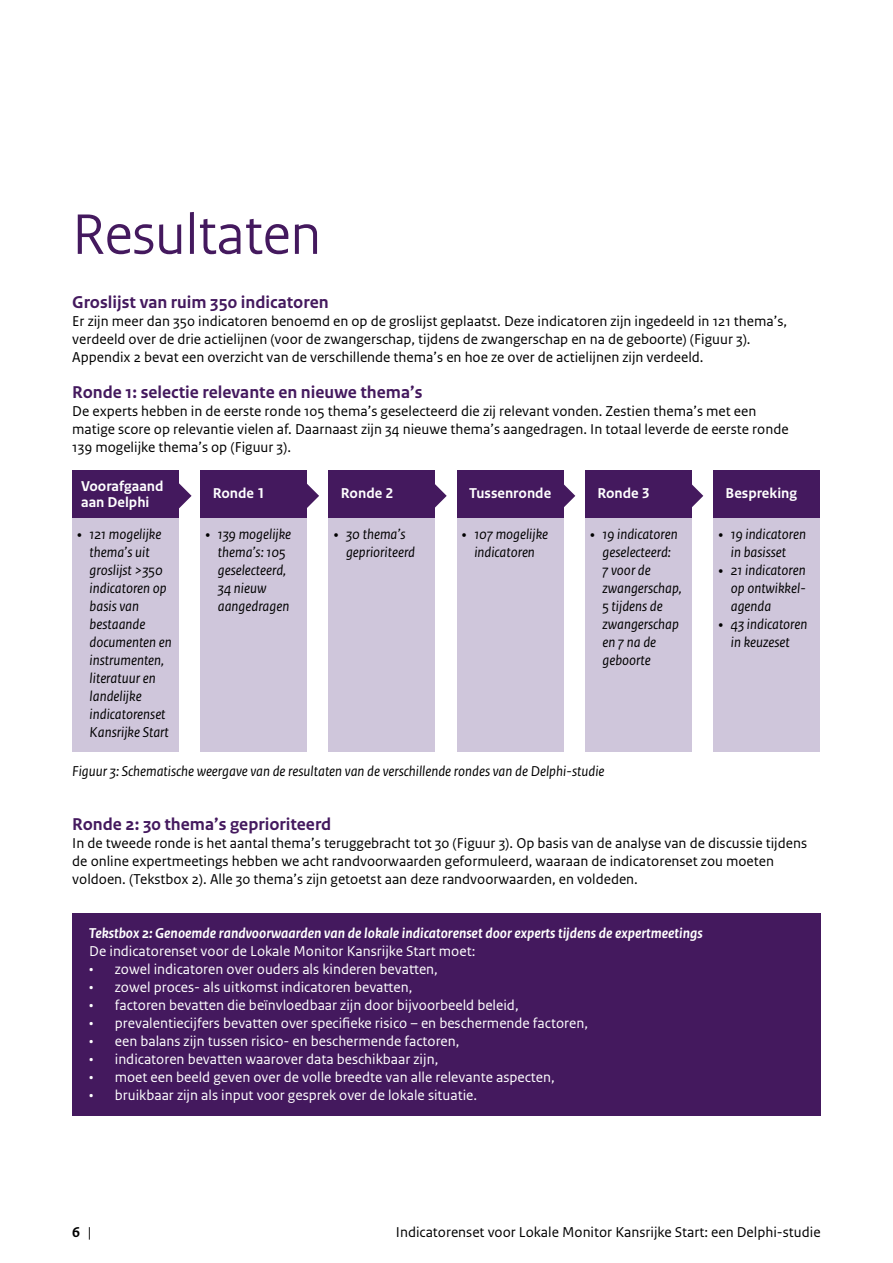
<style>
.page{position:relative;width:893px;height:1263px;background:#fff}
.page>*{position:absolute;margin:0;border:0;box-sizing:border-box;transform-origin:0 0}
._03_RIVM_Hoofdstukko{font:60px "Rijksoverheid Sans Heading";color:#44195e}
._06_RIVM_Alineakop{font:700 18px "Rijksoverheid Sans Text";color:#44195e}
._10_RIVM_Broodtekst{font:15px/18px "Rijksoverheid Sans Text";color:#000}
._14_RIVM_Fotobijschr{font:italic 15px/18px "Rijksoverheid Sans Text";color:#000}
.Broodtekst_gearceerd{font:15px "Rijksoverheid Sans Text";color:#fff}
.Kop_gearceerd{font:italic 700 15px "Rijksoverheid Sans Text";color:#fff}
._32_RIVM_Tabel_Brood{font:700 15px/16.5px "Rijksoverheid Sans Text";color:#fff}
.t1{font:700 15px "Rijksoverheid Sans Text";color:#000}
.s1{font-family:"Rijksoverheid Serif";font-style:normal}
.s2{font-weight:400}
</style>
<div class="page">
<div style="left:72px;top:913px;width:749px;height:40px;background:#44195e"></div>
<div style="left:72px;top:949px;width:749px;height:40px;background:#44195e"></div>
<div style="left:72px;top:985px;width:749px;height:40px;background:#44195e"></div>
<div style="left:72px;top:1021px;width:749px;height:40px;background:#44195e"></div>
<div style="left:72px;top:1057px;width:749px;height:40px;background:#44195e"></div>
<div style="left:72px;top:1075px;width:749px;height:40px;background:#44195e"></div>
<div style="left:72px;top:518px;width:106px;height:233px;background:#cfc6db"></div>
<div style="left:201px;top:470px;width:106px;height:48px;background:#44195e"></div>
<div style="left:201px;top:518px;width:106px;height:233px;background:#cfc6db"></div>
<div style="left:329px;top:470px;width:106px;height:48px;background:#44195e"></div>
<div style="left:329px;top:518px;width:106px;height:233px;background:#cfc6db"></div>
<div style="left:457px;top:470px;width:106px;height:48px;background:#44195e"></div>
<div style="left:457px;top:518px;width:106px;height:233px;background:#cfc6db"></div>
<div style="left:585px;top:470px;width:106px;height:48px;background:#44195e"></div>
<div style="left:585px;top:518px;width:106px;height:233px;background:#cfc6db"></div>
<div style="left:713px;top:470px;width:107px;height:48px;background:#44195e"></div>
<div style="left:713px;top:518px;width:107px;height:233px;background:#cfc6db"></div>
<div style="left:72px;top:470px;width:106px;height:48px;background:#44195e"></div>
<svg style="left:179px;top:483px;width:13px;height:26px"></svg>
<svg style="left:307px;top:484px;width:12px;height:24px"></svg>
<svg style="left:435px;top:484px;width:12px;height:24px"></svg>
<svg style="left:563px;top:483px;width:12px;height:26px"></svg>
<svg style="left:691px;top:483px;width:12px;height:26px"></svg>
<p class="_03_RIVM_Hoofdstukko" style="left:72px;top:200px;width:250px">Resultaten</p>
<h4 class="_06_RIVM_Alineakop" style="left:72px;top:292px;width:258px">Groslijst van ruim 350 indicatoren</h4>
<p class="_10_RIVM_Broodtekst" style="left:72px;top:312px;width:716px">Er zijn meer dan 350 indicatoren benoemd en op de groslijst geplaatst. Deze indicatoren zijn ingedeeld in 121 thema’s, verdeeld over de drie actielijnen (voor de zwangerschap, tijdens de zwangerschap en na de geboorte) (Figuur 3).<br>Appendix 2 bevat een overzicht van de verschillende thema’s en hoe ze over de actielijnen zijn verdeeld.</p>
<h4 class="_06_RIVM_Alineakop" style="left:72px;top:382px;width:352px">Ronde 1: selectie relevante en nieuwe thema’s</h4>
<p class="_10_RIVM_Broodtekst" style="left:72px;top:402px;width:718px">De experts hebben in de eerste ronde 105 thema’s geselecteerd die zij relevant vonden. Zestien thema’s met een matige score op relevantie vielen af. Daarnaast zijn 34 nieuwe thema’s aangedragen. In totaal leverde de eerste ronde<br>139 mogelijke thema’s op (Figuur 3).</p>
<h4 class="_32_RIVM_Tabel_Brood" style="left:81px;top:478px;width:84px">Voorafgaand aan Delphi</h4>
<h4 class="_32_RIVM_Tabel_Brood" style="left:213px;top:485px;width:54px">Ronde 1</h4>
<p class="_32_RIVM_Tabel_Brood" style="left:341px;top:485px;width:54px">Ronde 2</p>
<p class="_32_RIVM_Tabel_Brood" style="left:469px;top:485px;width:84px">Tussenronde</p>
<p class="_32_RIVM_Tabel_Brood" style="left:597px;top:485px;width:54px">Ronde 3</p>
<p class="_32_RIVM_Tabel_Brood" style="left:726px;top:485px;width:73px">Bespreking</p>
<p class="_14_RIVM_Fotobijschr" style="left:90px;top:525px;width:84px;text-indent:-13px"><span class="s1">•</span> 121 mogelijke thema’s uit groslijst &gt;350 indicatoren op basis van bestaande documenten en instrumenten, literatuur en landelijke indicatorenset<br>Kansrijke Start</p>
<p class="_14_RIVM_Fotobijschr" style="left:218px;top:525px;width:75px;text-indent:-13px"><span class="s1">•</span> 139 mogelijke thema’s: 105 geselecteerd,<br>34 nieuw aangedragen</p>
<p class="_14_RIVM_Fotobijschr" style="left:346px;top:525px;width:71px;text-indent:-13px"><span class="s1">•</span> 30 thema’s geprioriteerd</p>
<p class="_14_RIVM_Fotobijschr" style="left:462px;top:525px;width:88px;text-align:center"><span class="s1">•</span> 107 mogelijke indicatoren</p>
<p class="_14_RIVM_Fotobijschr" style="left:603px;top:525px;width:81px;text-indent:-13px"><span class="s1">•</span> 19 indicatoren geselecteerd:<br>7 voor de zwangerschap,<br>5 tijdens de zwangerschap en 7 na de geboorte</p>
<p class="_14_RIVM_Fotobijschr" style="left:718px;top:525px;width:89px;text-align:center"><span class="s1">•</span> 19 indicatoren in basisset</p>
<p class="_14_RIVM_Fotobijschr" style="left:731px;top:561px;width:77px;text-align:justify;text-indent:-13px"><span class="s1">•</span> 21 indicatoren op ontwikkel&shy;agenda</p>
<p class="_14_RIVM_Fotobijschr" style="left:718px;top:615px;width:91px;text-align:center"><span class="s1">•</span> 43 indicatoren in keuzeset</p>
<p class="_14_RIVM_Fotobijschr" style="left:72px;top:762px;width:534px">Figuur 3: Schematische weergave van de resultaten van de verschillende rondes van de Delphi-studie</p>
<h4 class="_06_RIVM_Alineakop" style="left:72px;top:814px;width:261px">Ronde 2: 30 thema’s geprioriteerd</h4>
<p class="_10_RIVM_Broodtekst" style="left:72px;top:834px;width:736px">In de tweede ronde is het aantal thema’s teruggebracht tot 30 (Figuur 3). Op basis van de analyse van de discussie tijdens de online expertmeetings hebben we acht randvoorwaarden geformuleerd, waaraan de indicatorenset zou moeten voldoen. (Tekstbox 2). Alle 30 thema’s zijn getoetst aan deze randvoorwaarden, en voldeden.</p>
<h5 class="Kop_gearceerd" style="left:89px;top:924px;width:615px">Tekstbox 2: Genoemde randvoorwaarden van de lokale indicatorenset door experts tijdens de expertmeetings</h5>
<p class="Broodtekst_gearceerd" style="left:89px;top:942px;width:388px">De indicatorenset voor de Lokale Monitor Kansrijke Start moet:</p>
<p class="Broodtekst_gearceerd" style="left:89px;top:960px;width:350px">• zowel indicatoren over ouders als kinderen bevatten,</p>
<p class="Broodtekst_gearceerd" style="left:89px;top:978px;width:325px">• zowel proces- als uitkomst indicatoren bevatten,</p>
<p class="Broodtekst_gearceerd" style="left:89px;top:996px;width:431px">• factoren bevatten die beïnvloedbaar zijn door bijvoorbeeld beleid,</p>
<p class="Broodtekst_gearceerd" style="left:89px;top:1014px;width:500px">• prevalentiecijfers bevatten over specifieke risico – en beschermende factoren,</p>
<p class="Broodtekst_gearceerd" style="left:89px;top:1032px;width:372px">• een balans zijn tussen risico- en beschermende factoren,</p>
<p class="Broodtekst_gearceerd" style="left:89px;top:1050px;width:351px">• indicatoren bevatten waarover data beschikbaar zijn,</p>
<p class="Broodtekst_gearceerd" style="left:89px;top:1068px;width:467px">• moet een beeld geven over de volle breedte van alle relevante aspecten,</p>
<p class="Broodtekst_gearceerd" style="left:89px;top:1086px;width:389px">• bruikbaar zijn als input voor gesprek over de lokale situatie.</p>
<p class="t1" style="left:72px;top:1223px;width:20px">6 <span class="s2">|</span></p>
<p class="_10_RIVM_Broodtekst" style="left:396px;top:1223px;width:426px">Indicatorenset voor Lokale Monitor Kansrijke Start: een Delphi-studie</p>
</div>
